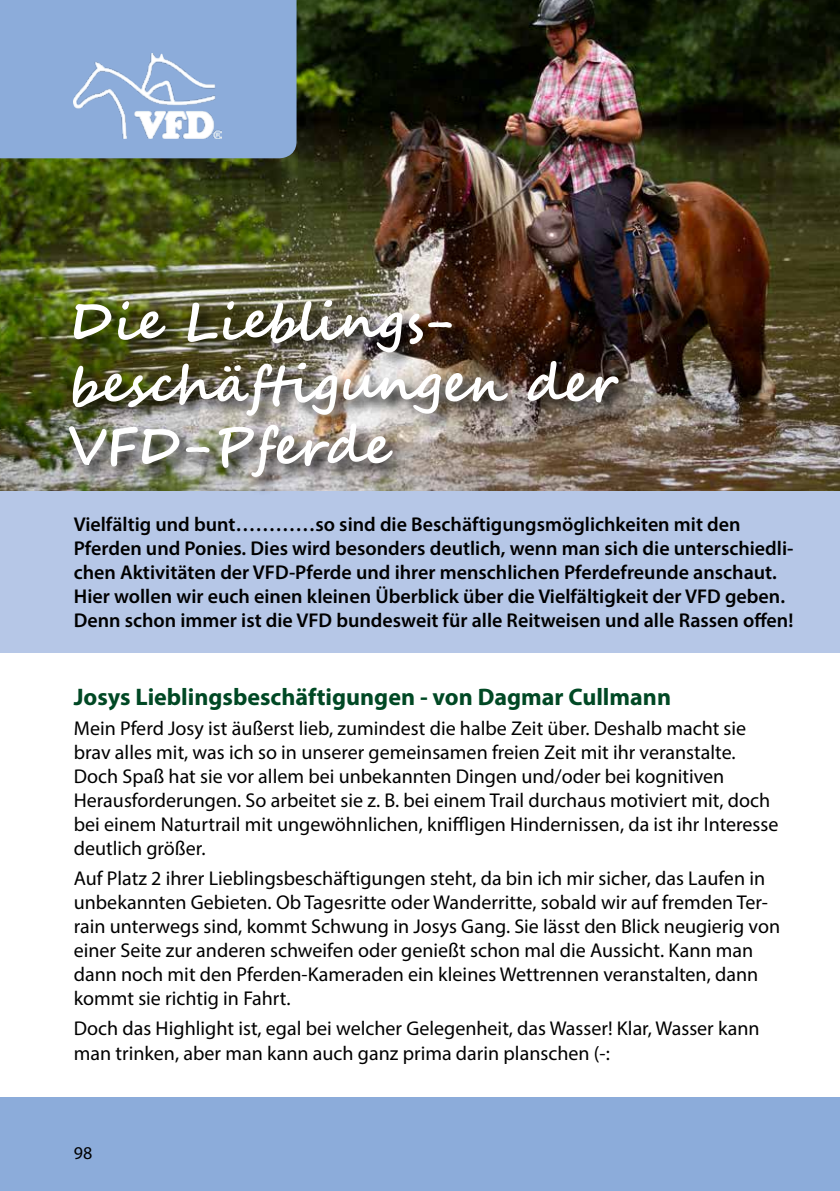
<style>
.page{position:relative;width:840px;height:1191px;background:#fff}
.page>*{position:absolute;margin:0;border:0;box-sizing:border-box;transform-origin:0 0}
.t1{font:700 52px/62.4px "Segoe Script";letter-spacing:-.01em;color:#fff}
.t2{font:700 24px "Myriad Pro";color:#004824}
.t3{font:20px/24px "Myriad Pro";color:#000}
.t4{font:600 20px/24px "Myriad Pro";color:#000}
.t5{font:18px "Myriad Pro";color:#000}
</style>
<div class="page">
<hr style="left:839px;top:0;width:1px;height:1191px;background:#a1c469">
<div style="left:0;top:491px;width:839px;height:161px;background:#b6c7e7"></div>
<img style="left:0;top:0;width:839px;height:490px">
<div style="left:0;top:0;width:296px;height:158px;background:#8cacda"></div>
<img style="left:74px;top:54px;width:147px;height:84px">
<div style="left:67px;top:298px;width:569px;height:197px;background:#000;opacity:.87"></div>
<div style="left:0;top:1097px;width:839px;height:94px;background:#8cacda"></div>
<h1 class="t1" style="left:68px;top:291px;width:549px">Die Lieblings&shy;beschäftigungen der<br>VFD-Pferde</h1>
<p class="t4" style="left:74px;top:512px;width:720px">Vielfältig und bunt…………so sind die Beschäftigungsmöglichkeiten mit den Pferden und Ponies. Dies wird besonders deutlich, wenn man sich die unterschiedli&shy;chen Aktivitäten der VFD-Pferde und ihrer menschlichen Pferdefreunde anschaut.<br>Hier wollen wir euch einen kleinen Überblick über die Vielfältigkeit der VFD geben.<br>Denn schon immer ist die VFD bundesweit für alle Reitweisen und alle Rassen offen!</p>
<p class="t2" style="left:74px;top:681px;width:598px">Josys Lieblingsbeschäftigungen - von Dagmar Cullmann</p>
<p class="t3" style="left:74px;top:716px;width:705px">Mein Pferd Josy ist äußerst lieb, zumindest die halbe Zeit über. Deshalb macht sie brav alles mit, was ich so in unserer gemeinsamen freien Zeit mit ihr veranstalte.<br>Doch Spaß hat sie vor allem bei unbekannten Dingen und/oder bei kognitiven Herausforderungen. So arbeitet sie z. B. bei einem Trail durchaus motiviert mit, doch bei einem Naturtrail mit ungewöhnlichen, kniffligen Hindernissen, da ist ihr Interesse deutlich größer.</p>
<p class="t3" style="left:74px;top:866px;width:707px">Auf Platz 2 ihrer Lieblingsbeschäftigungen steht, da bin ich mir sicher, das Laufen in unbekannten Gebieten. Ob Tagesritte oder Wanderritte, sobald wir auf fremden Ter&shy;rain unterwegs sind, kommt Schwung in Josys Gang. Sie lässt den Blick neugierig von einer Seite zur anderen schweifen oder genießt schon mal die Aussicht. Kann man dann noch mit den Pferden-Kameraden ein kleines Wettrennen veranstalten, dann kommt sie richtig in Fahrt.</p>
<p class="t3" style="left:74px;top:1016px;width:687px">Doch das Highlight ist, egal bei welcher Gelegenheit, das Wasser! Klar, Wasser kann man trinken, aber man kann auch ganz prima darin planschen (-:</p>
<p class="t5" style="left:74px;top:1142px;width:20px">98</p>
</div>
